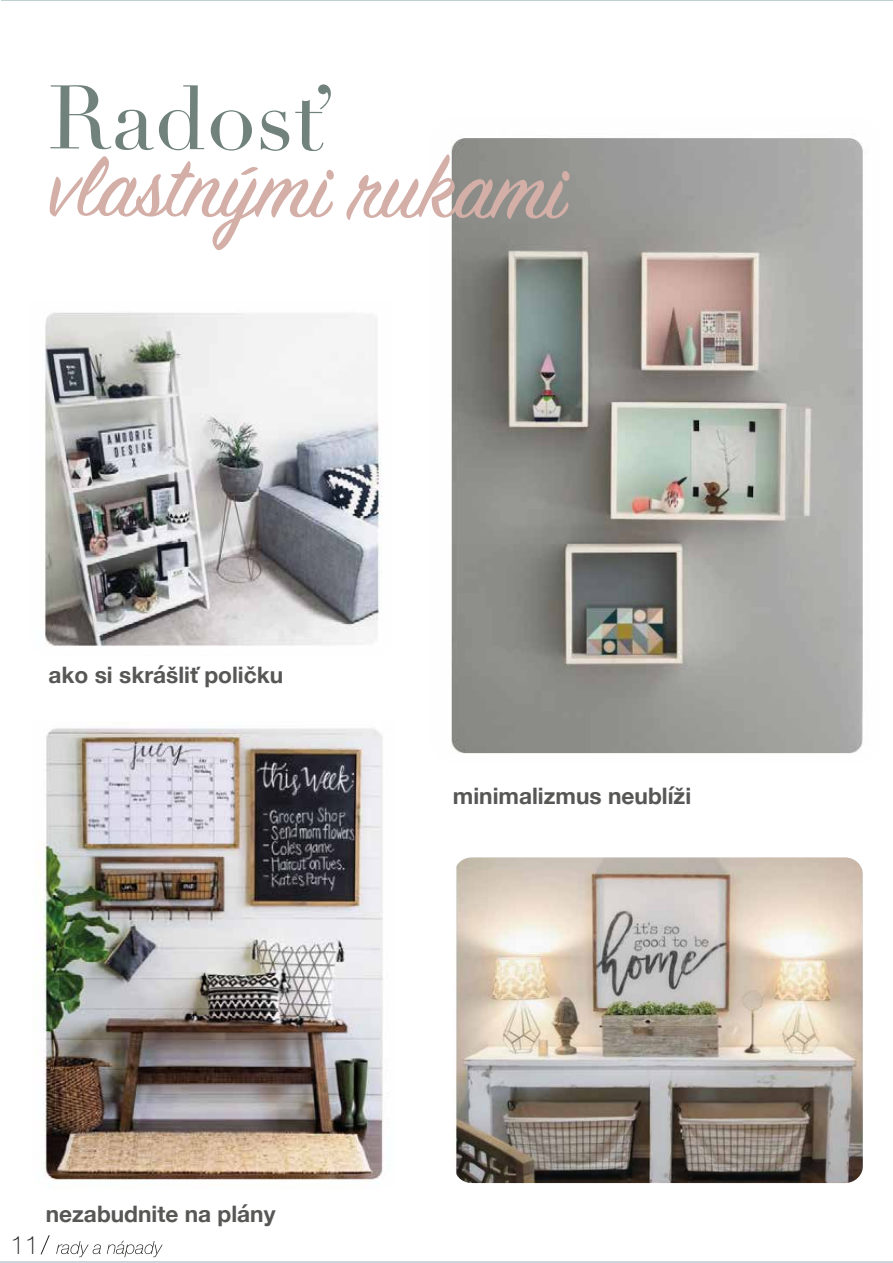
<style>
.page{position:relative;width:893px;height:1263px;background:#fff}
.page>*{position:absolute;margin:0;border:0;box-sizing:border-box;transform-origin:0 0}
.t1{font:94.5px "Sign Painter House Script";color:#d3afa8}
.t2{font:88.5px "Didot";letter-spacing:-.005em;color:#70827b}
.t3{font:100 25.5px "Helvetica Neue";color:#1d1d1b}
.t4{font:700 22.65px "Helvetica Neue";color:#575756}
</style>
<div class="page">
<hr style="left:2px;top:0;width:891px;height:1px;background:#bbd0cf">
<img style="left:451px;top:138px;width:412px;height:616px">
<img style="left:44px;top:312px;width:338px;height:335px">
<img style="left:43px;top:728px;width:345px;height:459px">
<img style="left:454px;top:857px;width:409px;height:326px">
<hr style="left:1px;top:1261px;width:892px;height:2px;background:#9aaabe">
<svg style="left:41px;top:1235px;width:9px;height:19px"></svg>
<svg style="left:56px;top:1241px;width:45px;height:16px"></svg>
<svg style="left:107px;top:1241px;width:56px;height:16px"></svg>
<h2 class="t2" style="left:48px;top:65px;width:288px">Radosť</h2>
<h1 class="t1" style="left:49px;top:129px;width:519px">vlastnými rukami</h1>
<p class="t4" style="left:49px;top:657px;width:236px">ako si skrášliť poličku</p>
<p class="t3" style="left:11px;top:1225px;width:30px">11</p>
<p class="t4" style="left:46px;top:1196px;width:231px">nezabudnite na plány</p>
<p class="t4" style="left:453px;top:778px;width:240px">minimalizmus neublíži</p>
</div>
